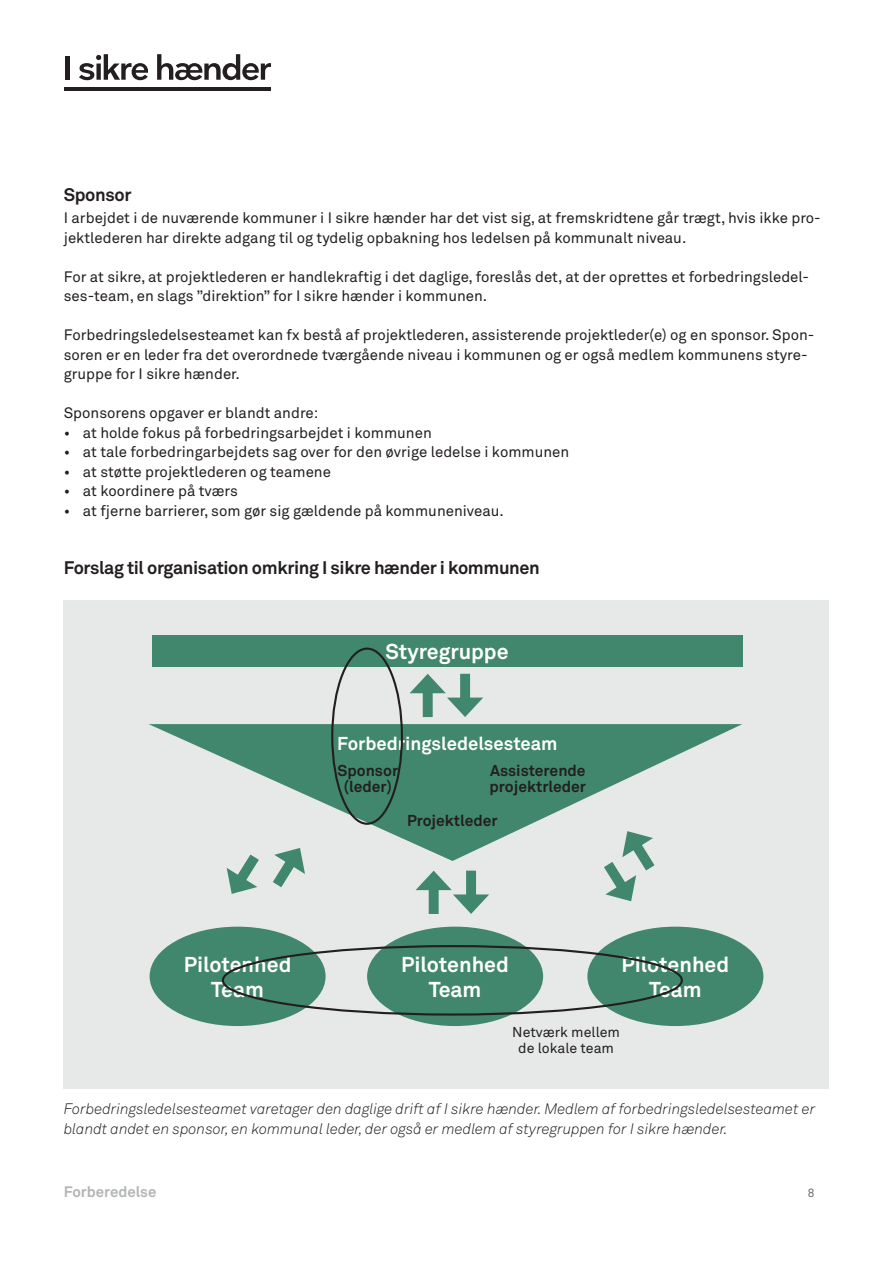
<style>
.page{position:relative;width:893px;height:1263px;background:#fff}
.page>*{position:absolute;margin:0;border:0;box-sizing:border-box;transform-origin:0 0}
.t1{font:700 21.3px/25.5px "Akkurat";color:#fff;text-align:center}
.t2{font:700 18.45px "Akkurat";color:#fff}
.t3{font:700 18px "Akkurat";letter-spacing:-.02em;color:#231f20}
.t4{font:700 15.6px/16.4px "Akkurat";color:#231f20;text-align:center}
.t5{font:15px/19.5px "Akkurat";color:#231f20}
.t6{font:italic 300 15px/19.5px "Akkurat";color:#231f20}
.t7{font:700 15px "Akkurat";color:#b2b4b6}
.t8{font:14.25px/16.4px "Akkurat";color:#231f20;text-align:center}
.t9{font:12px "Akkurat";color:#6d6f71}
</style>
<div class="page">
<hr style="left:65px;top:87px;width:206px;height:3px;background:#231f20">
<div style="left:65px;top:56px;width:5px;height:24px;background:#231f20"></div>
<svg style="left:79px;top:54px;width:69px;height:26px"></svg>
<svg style="left:157px;top:54px;width:114px;height:26px"></svg>
<div style="left:64px;top:600px;width:765px;height:489px;background:#e7e8e8"></div>
<div style="left:152px;top:635px;width:590px;height:32px;background:#40876d"></div>
<svg style="left:149px;top:724px;width:593px;height:137px;fill:#40876d"></svg>
<div style="left:150px;top:927px;width:176px;height:99px;background:#40876d;border-radius:50%"></div>
<div style="left:367px;top:927px;width:176px;height:99px;background:#40876d;border-radius:50%"></div>
<div style="left:587px;top:927px;width:176px;height:99px;background:#40876d;border-radius:50%"></div>
<svg style="left:410px;top:674px;width:73px;height:43px"></svg>
<svg style="left:416px;top:871px;width:73px;height:43px"></svg>
<svg style="left:224px;top:843px;width:83px;height:51px"></svg>
<svg style="left:594px;top:827px;width:70px;height:75px"></svg>
<div style="left:222px;top:945px;width:461px;height:70px;border:2px solid #231f20;border-radius:50%"></div>
<div style="left:331px;top:647px;width:72px;height:178px;border:2px solid #231f20;border-radius:50%"></div>
<p class="t3" style="left:64px;top:184px;width:69px">Sponsor</p>
<p class="t5" style="left:64px;top:208px;width:759px">I arbejdet i de nuværende kommuner i I sikre hænder har det vist sig, at fremskridtene går trægt, hvis ikke pro&shy;jektlederen har direkte adgang til og tydelig opbakning hos ledelsen på kommunalt niveau.</p>
<p class="t5" style="left:64px;top:267px;width:747px">For at sikre, at projektlederen er handlekraftig i det daglige, foreslås det, at der oprettes et forbedringsledel&shy;ses-team, en slags ”direktion” for I sikre hænder i kommunen.</p>
<p class="t5" style="left:64px;top:325px;width:752px">Forbedringsledelsesteamet kan fx bestå af projektlederen, assisterende projektleder(e) og en sponsor. Spon&shy;soren er en leder fra det overordnede tværgående niveau i kommunen og er også medlem kommunens styre&shy;gruppe for I sikre hænder.</p>
<p class="t5" style="left:64px;top:403px;width:256px">Sponsorens opgaver er blandt andre:</p>
<p class="t5" style="left:64px;top:423px;width:369px">• at holde fokus på forbedringsarbejdet i kommunen</p>
<p class="t5" style="left:64px;top:442px;width:507px">• at tale forbedringarbejdets sag over for den øvrige ledelse i kommunen</p>
<p class="t5" style="left:64px;top:462px;width:269px">• at støtte projektlederen og teamene</p>
<p class="t5" style="left:64px;top:481px;width:176px">• at koordinere på tværs</p>
<p class="t5" style="left:64px;top:501px;width:442px">• at fjerne barrierer, som gør sig gældende på kommuneniveau.</p>
<p class="t3" style="left:64px;top:556px;width:478px">Forslag til organisation omkring I sikre hænder i kommunen</p>
<h1 class="t1" style="left:385px;top:639px;width:125px">Styregruppe</h1>
<p class="t2" style="left:337px;top:732px;width:222px">Forbedringsledelsesteam</p>
<p class="t4" style="left:338px;top:762px;width:62px">Sponsor (leder)</p>
<p class="t4" style="left:490px;top:762px;width:98px;text-align:left">Assisterende projektrleder</p>
<p class="t4" style="left:407px;top:812px;width:92px">Projektleder</p>
<h1 class="t1" style="left:184px;top:951px;width:109px">Pilotenhed<br>Team</h1>
<h1 class="t1" style="left:401px;top:951px;width:109px">Pilotenhed<br>Team</h1>
<h1 class="t1" style="left:621px;top:951px;width:109px">Pilotenhed<br>Team</h1>
<p class="t8" style="left:512px;top:1024px;width:109px">Netværk mellem de lokale team</p>
<p class="t6" style="left:64px;top:1099px;width:753px">Forbedringsledelsesteamet varetager den daglige drift af I sikre hænder. Medlem af forbedringsledelsesteamet er blandt andet en sponsor, en kommunal leder, der også er medlem af styregruppen for I sikre hænder.</p>
<p class="t7" style="left:64px;top:1182px;width:94px">Forberedelse</p>
<p class="t9" style="left:808px;top:1185px;width:8px">8</p>
</div>
